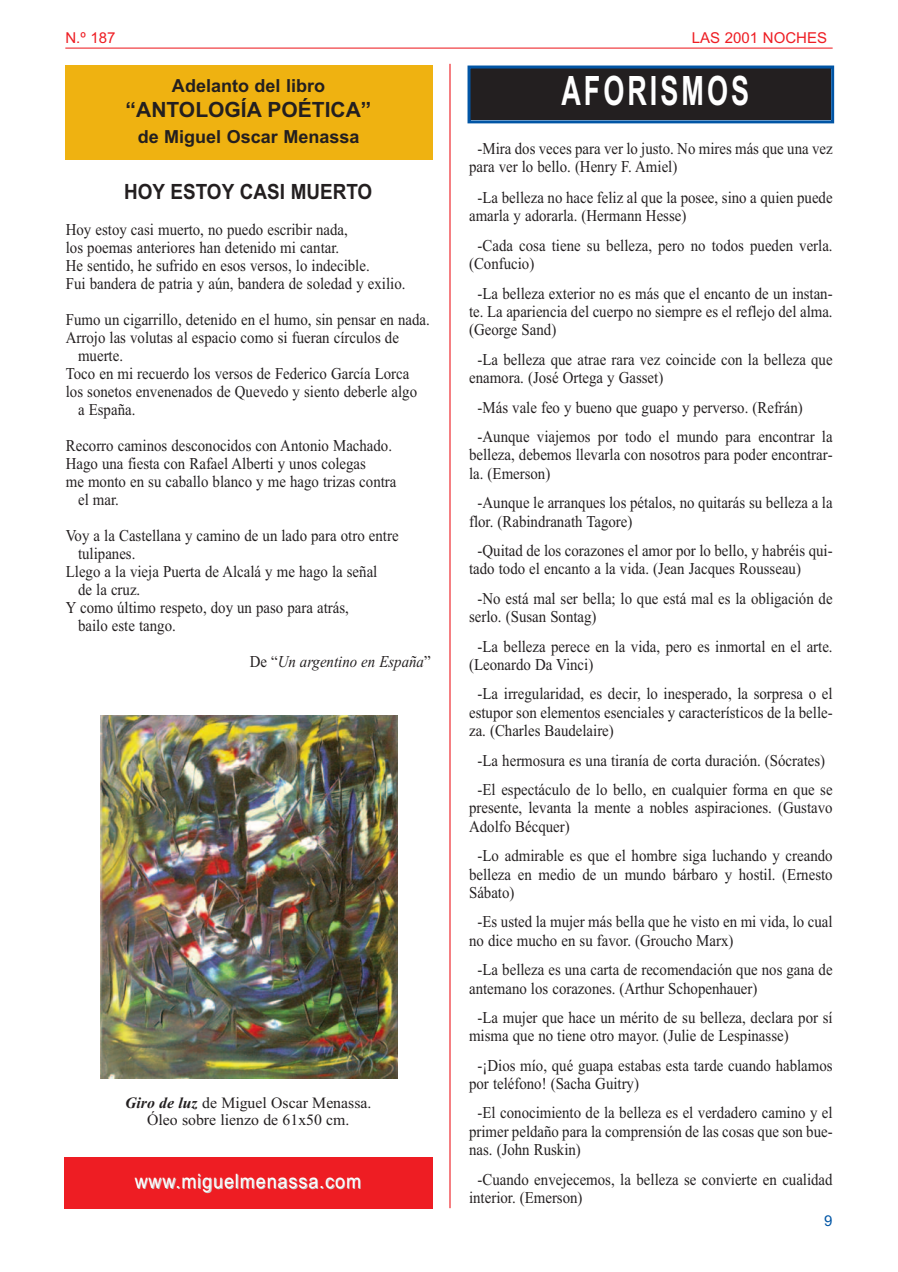
<style>
.page{position:relative;width:898px;height:1272px;background:#fff}
.page>*{position:absolute;margin:0;border:0;box-sizing:border-box;transform-origin:0 0}
.t1{font:700 40.5px "Arial";letter-spacing:.11em;color:#fff;scale:.67 1}
.t2{font:700 21px "Arial";color:#231f20;scale:.9 1}
.t3{font:700 21px "Arial";color:#231f20}
.t4{font:19.8px "Arial";letter-spacing:.05em;color:#fff;scale:.91 1}
.t5{font:700 18px "Arial";color:#231f20}
.t6{font:16.5px/18.5px "Times New Roman";color:#231f20;scale:.9 1}
.t7{font:italic 16.5px "Times New Roman";color:#231f20;scale:.9 1}
.t8{font:15.75px/17px "Times New Roman";color:#231f20;text-align:center}
.t9{font:15px "Arial";color:#ee1d23}
.t10{font:15px "Arial";color:#0155a5}
.s1{font-style:normal}
.s2{font-weight:700;font-style:italic}
</style>
<div class="page">
<hr style="left:65px;top:48px;width:767px;height:1px;background:#ee1d23">
<hr style="left:449px;top:64px;width:1px;height:1144px;background:#ee1d23">
<div style="left:470px;top:68px;width:360px;height:52px;background:#231f20"></div>
<div style="left:467px;top:65px;width:366px;height:58px;border:3px solid #0155a5"></div>
<div style="left:65px;top:65px;width:367px;height:95px;background:#efb211"></div>
<div style="left:64px;top:1157px;width:368px;height:51px;background:#ee1d23"></div>
<img style="left:101px;top:716px;width:296px;height:362px">
<p class="t9" style="left:65px;top:29px;width:52px">N.º 187</p>
<p class="t9" style="left:691px;top:29px;width:137px">LAS 2001 NOCHES</p>
<p class="t5" style="left:172px;top:75px;width:155px">Adelanto del libro</p>
<p class="t3" style="left:126px;top:98px;width:247px">“ANTOLOGÍA POÉTICA”</p>
<p class="t5" style="left:138px;top:126px;width:223px">de Miguel Oscar Menassa</p>
<p class="t2" style="left:124px;top:179px;width:277px">HOY ESTOY CASI MUERTO</p>
<p class="t6" style="left:66px;top:220px;width:379px;line-height:18px">Hoy estoy casi muerto, no puedo escribir nada,<br>los poemas anteriores han detenido mi cantar.<br>He sentido, he sufrido en esos versos, lo indecible.<br>Fui bandera de patria y aún, bandera de soledad y exilio.</p>
<p class="t6" style="left:66px;top:310px;width:406px">Fumo un cigarrillo, detenido en el humo, sin pensar en nada.</p>
<p class="t6" style="left:66px;top:328px;width:371px">Arrojo las volutas al espacio como si fueran círculos de</p>
<p class="t6" style="left:78px;top:346px;width:51px">muerte.</p>
<p class="t6" style="left:66px;top:364px;width:383px">Toco en mi recuerdo los versos de Federico García Lorca</p>
<p class="t6" style="left:66px;top:382px;width:392px">los sonetos envenenados de Quevedo y siento deberle algo</p>
<p class="t6" style="left:78px;top:400px;width:65px">a España.</p>
<p class="t6" style="left:66px;top:436px;width:364px">Recorro caminos desconocidos con Antonio Machado.</p>
<p class="t6" style="left:66px;top:454px;width:335px">Hago una fiesta con Rafael Alberti y unos colegas</p>
<p class="t6" style="left:66px;top:472px;width:369px">me monto en su caballo blanco y me hago trizas contra</p>
<p class="t6" style="left:78px;top:490px;width:47px">el mar.</p>
<p class="t6" style="left:66px;top:526px;width:371px">Voy a la Castellana y camino de un lado para otro entre</p>
<p class="t6" style="left:78px;top:544px;width:65px">tulipanes.</p>
<p class="t6" style="left:66px;top:562px;width:347px">Llego a la vieja Puerta de Alcalá y me hago la señal</p>
<p class="t6" style="left:78px;top:580px;width:71px">de la cruz.</p>
<p class="t6" style="left:66px;top:598px;width:316px">Y como último respeto, doy un paso para atrás,</p>
<p class="t6" style="left:78px;top:616px;width:110px">bailo este tango.</p>
<p class="t7" style="left:249px;top:652px;width:202px"><span class="s1">De “</span>Un argentino en España<span class="s1">”</span></p>
<p class="t8" style="left:125px;top:1094px;width:248px"><span class="s2">Giro de luz</span> de Miguel Oscar Menassa.<br>Óleo sobre lienzo de 61x50 cm.</p>
<p class="t4" style="left:135px;top:1169px;width:250px">www.miguelmenassa.com</p>
<h1 class="t1" style="left:561px;top:67px;width:281px">AFORISMOS</h1>
<p class="t6" style="left:469px;top:139px;width:405px;text-indent:9px">-Mira dos veces para ver lo justo. No mires más que una vez para ver lo bello. (Henry F. Amiel)</p>
<p class="t6" style="left:469px;top:188px;width:405px;text-indent:9px">-La belleza no hace feliz al que la posee, sino a quien puede amarla y adorarla. (Hermann Hesse)</p>
<p class="t6" style="left:469px;top:236px;width:405px;text-indent:9px">-Cada cosa tiene su belleza, pero no todos pueden verla. (Confucio)</p>
<p class="t6" style="left:469px;top:283px;width:405px;text-align:justify;text-indent:9px">-La belleza exterior no es más que el encanto de un instan&shy;te. La apariencia del cuerpo no siempre es el reflejo del alma. (George Sand)</p>
<p class="t6" style="left:469px;top:350px;width:405px;text-indent:9px">-La belleza que atrae rara vez coincide con la belleza que enamora. (José Ortega y Gasset)</p>
<p class="t6" style="left:477px;top:392px;width:396px;line-height:29.4px">-Más vale feo y bueno que guapo y perverso. (Refrán) -Aunque viajemos por todo el mundo para encontrar la</p>
<p class="t6" style="left:469px;top:445px;width:405px">belleza, debemos llevarla con nosotros para poder encontrar&shy;la. (Emerson)</p>
<p class="t6" style="left:469px;top:493px;width:405px;text-indent:9px">-Aunque le arranques los pétalos, no quitarás su belleza a la flor. (Rabindranath Tagore)</p>
<p class="t6" style="left:469px;top:541px;width:405px;text-indent:9px">-Quitad de los corazones el amor por lo bello, y habréis qui&shy;tado todo el encanto a la vida. (Jean Jacques Rousseau)</p>
<p class="t6" style="left:469px;top:588px;width:405px;text-indent:9px">-No está mal ser bella; lo que está mal es la obligación de serlo. (Susan Sontag)</p>
<p class="t6" style="left:469px;top:636px;width:405px;text-indent:9px">-La belleza perece en la vida, pero es inmortal en el arte. (Leonardo Da Vinci)</p>
<p class="t6" style="left:469px;top:684px;width:405px;text-align:justify;text-indent:9px">-La irregularidad, es decir, lo inesperado, la sorpresa o el estupor son elementos esenciales y característicos de la belle&shy;za. (Charles Baudelaire)</p>
<p class="t6" style="left:477px;top:745px;width:396px;line-height:29.4px">-La hermosura es una tiranía de corta duración. (Sócrates) -El espectáculo de lo bello, en cualquier forma en que se</p>
<p class="t6" style="left:469px;top:798px;width:405px">presente, levanta la mente a nobles aspiraciones. (Gustavo<br>Adolfo Bécquer)</p>
<p class="t6" style="left:469px;top:846px;width:405px;text-align:justify;text-indent:9px">-Lo admirable es que el hombre siga luchando y creando belleza en medio de un mundo bárbaro y hostil. (Ernesto Sábato)</p>
<p class="t6" style="left:469px;top:912px;width:405px;text-indent:9px">-Es usted la mujer más bella que he visto en mi vida, lo cual no dice mucho en su favor. (Groucho Marx)</p>
<p class="t6" style="left:469px;top:960px;width:405px;text-indent:9px">-La belleza es una carta de recomendación que nos gana de antemano los corazones. (Arthur Schopenhauer)</p>
<p class="t6" style="left:469px;top:1007px;width:405px;text-indent:9px">-La mujer que hace un mérito de su belleza, declara por sí misma que no tiene otro mayor. (Julie de Lespinasse)</p>
<p class="t6" style="left:469px;top:1055px;width:405px;text-indent:9px">-¡Dios mío, qué guapa estabas esta tarde cuando hablamos por teléfono! (Sacha Guitry)</p>
<p class="t6" style="left:469px;top:1103px;width:405px;text-align:justify;text-indent:9px">-El conocimiento de la belleza es el verdadero camino y el primer peldaño para la comprensión de las cosas que son bue&shy;nas. (John Ruskin)</p>
<p class="t6" style="left:469px;top:1169px;width:405px;text-indent:9px">-Cuando envejecemos, la belleza se convierte en cualidad interior. (Emerson)</p>
<p class="t10" style="left:824px;top:1212px;width:10px">9</p>
</div>
